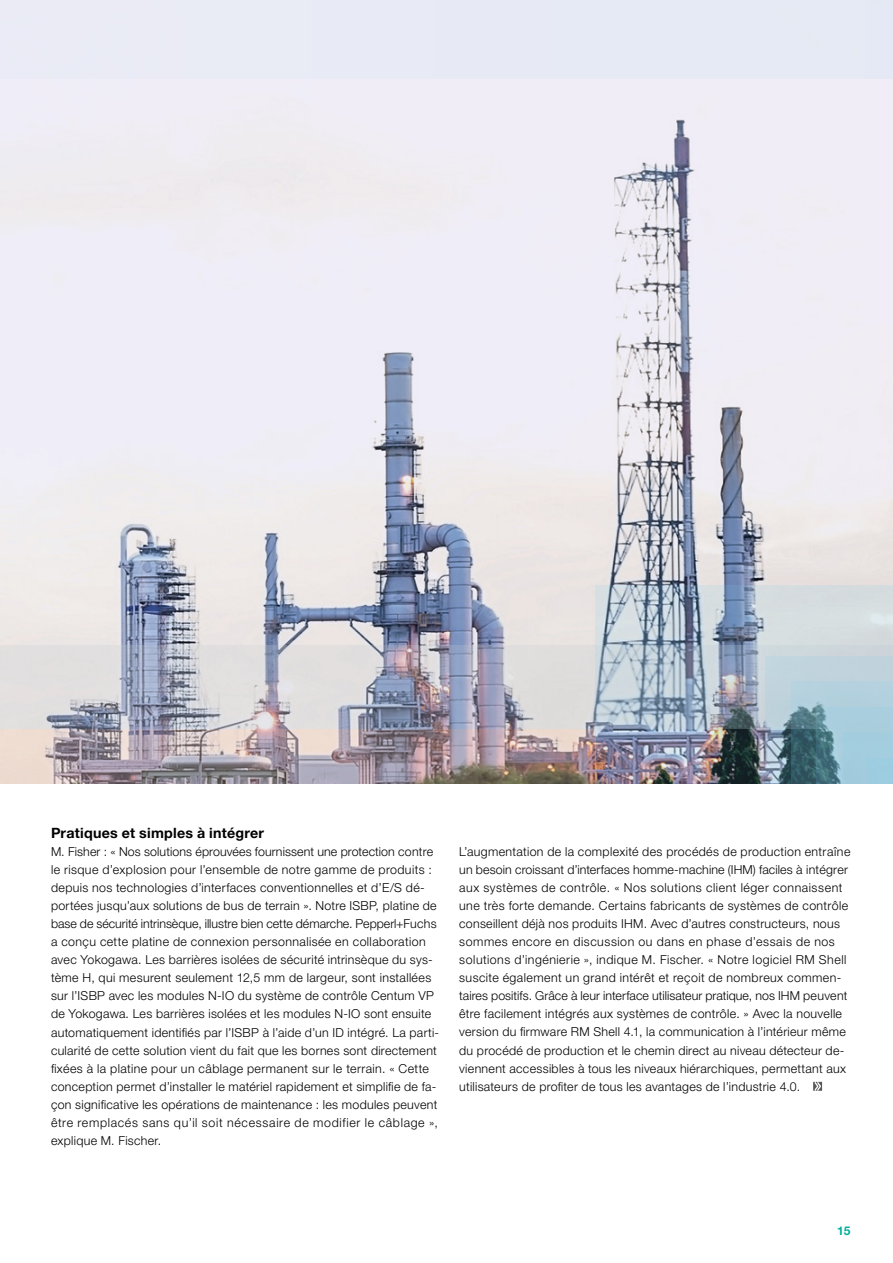
<style>
.page{position:relative;width:893px;height:1263px;background:#fff}
.page>*{position:absolute;margin:0;border:0;box-sizing:border-box;transform-origin:0 0}
.t1{font:700 14.25px "Helvetica Neue LTW1 G";letter-spacing:.015em;color:#000}
.t2{font:300 12.3px/18px "Helvetica Neue LTW1 G";letter-spacing:.025em;color:#000}
.t3{font:700 12px "Helvetica Neue LTW1 G";color:#00ae9d}
</style>
<div class="page">
<img style="left:0;top:79px;width:893px;height:566px">
<svg style="left:0;top:645px;width:595px;height:84px;background:#c0c0ca"></svg>
<div style="left:0;top:0;width:893px;height:79px;background:#e7eaf5"></div>
<svg style="left:0;top:729px;width:595px;height:54px;background:#ab9da1"></svg>
<img style="left:595px;top:585px;width:298px;height:198px">
<svg style="left:813px;top:1082px;width:9px;height:9px"></svg>
<p class="t1" style="left:51px;top:824px;width:215px">Pratiques et simples à intégrer</p>
<p class="t2" style="left:51px;top:842px;width:390px">M. Fisher : « Nos solutions éprouvées fournissent une protection contre le risque d’explosion pour l’ensemble de notre gamme de produits : depuis nos technologies d’interfaces conventionnelles et d’E/S dé&shy;portées jusqu’aux solutions de bus de terrain ». Notre ISBP, platine de base de sécurité intrinsèque, illustre bien cette démarche. Pepperl+Fuchs a conçu cette platine de connexion personnalisée en collaboration avec Yokogawa. Les barrières isolées de sécurité intrinsèque du sys&shy;tème H, qui mesurent seulement 12,5 mm de largeur, sont installées sur l’ISBP avec les modules N-IO du système de contrôle Centum VP de Yokogawa. Les barrières isolées et les modules N-IO sont ensuite automatiquement identifiés par l’ISBP à l’aide d’un ID intégré. La parti&shy;cularité de cette solution vient du fait que les bornes sont directement fixées à la platine pour un câblage permanent sur le terrain. « Cette conception permet d’installer le matériel rapidement et simplifie de fa&shy;çon significative les opérations de maintenance : les modules peuvent être remplacés sans qu’il soit nécessaire de modifier le câblage », explique M. Fischer.</p>
<p class="t2" style="left:459px;top:842px;width:393px">L’augmentation de la complexité des procédés de production entraîne un besoin croissant d’interfaces homme-machine (IHM) faciles à intégrer aux systèmes de contrôle. « Nos solutions client léger connaissent une très forte demande. Certains fabricants de systèmes de contrôle conseillent déjà nos produits IHM. Avec d’autres constructeurs, nous sommes encore en discussion ou dans en phase d’essais de nos solutions d’ingénierie », indique M. Fischer. « Notre logiciel RM Shell suscite également un grand intérêt et reçoit de nombreux commen&shy;taires positifs. Grâce à leur interface utilisateur pratique, nos IHM peuvent être facilement intégrés aux systèmes de contrôle. » Avec la nouvelle version du firmware RM Shell 4.1, la communication à l’intérieur même du procédé de production et le chemin direct au niveau détecteur de&shy;viennent accessibles à tous les niveaux hiérarchiques, permettant aux utilisateurs de profiter de tous les avantages de l’industrie 4.0.</p>
<p class="t3" style="left:837px;top:1224px;width:15px">15</p>
</div>
